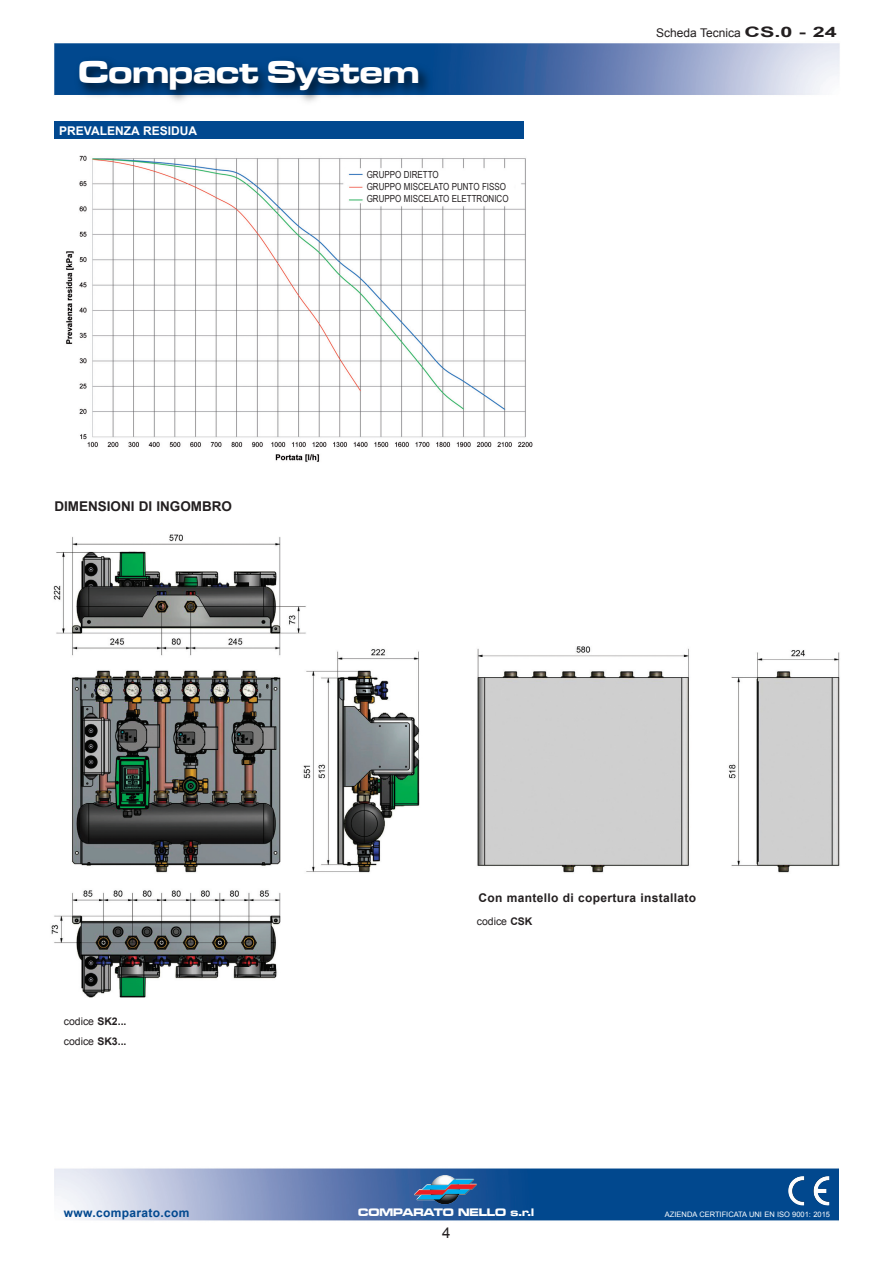
<style>
.page{position:relative;width:893px;height:1263px;background:#fff}
.page>*{position:absolute;margin:0;border:0;box-sizing:border-box;transform-origin:0 0}
.t1{font:33px "Microgramma D Bold Exte";color:#fff}
.t2{font:15px "Arial";color:#231f20}
.t3{font:700 13.5px "Arial";color:#231f20}
.t4{font:700 12px "Arial";letter-spacing:.03em;color:#231f20}
.t5{font:12px "Arial";color:#231f20}
.t6{font:700 12px "Arial";letter-spacing:.03em;color:#01488f}
.t7{font:700 12px "Arial";color:#fff}
.t8{font:11.25px "Microgramma D Bold Exte";color:#fff}
.t9{font:10.5px "Arial";color:#231f20}
.t10{font:9.75px "Arial Narrow";color:#231f20}
.t11{font:7.5px "Arial";color:#fff}
.s1{font-weight:700;font-size:14.4px}
.s2{font-weight:700}
</style>
<div class="page">
<img style="left:54px;top:43px;width:786px;height:52px">
<img style="left:69px;top:47px;width:622px;height:75px">
<img style="left:54px;top:1168px;width:785px;height:53px">
<img style="left:414px;top:1175px;width:63px;height:29px">
<img style="left:813px;top:1176px;width:16px;height:23px">
<img style="left:66px;top:155px;width:467px;height:307px">
<div style="left:54px;top:122px;width:470px;height:17px;background:#01488f"></div>
<img style="left:51px;top:534px;width:789px;height:464px">
<p class="t1" style="left:78px;top:53px;width:342px">Compact System</p>
<p class="t7" style="left:59px;top:124px;width:139px">PREVALENZA RESIDUA</p>
<p class="t3" style="left:54px;top:499px;width:179px">DIMENSIONI DI INGOMBRO</p>
<p class="t10" style="left:367px;top:169px;width:74px">GRUPPO DIRETTO</p>
<p class="t10" style="left:367px;top:181px;width:141px">GRUPPO MISCELATO PUNTO FISSO</p>
<p class="t10" style="left:367px;top:193px;width:143px">GRUPPO MISCELATO ELETTRONICO</p>
<p class="t5" style="left:656px;top:26px;width:182px">Scheda Tecnica <span class="s1">CS.0 - 24</span></p>
<p class="t4" style="left:478px;top:891px;width:219px">Con mantello di copertura installato</p>
<p class="t9" style="left:64px;top:1015px;width:64px">codice <span class="s2">SK2...</span></p>
<p class="t9" style="left:64px;top:1035px;width:64px">codice <span class="s2">SK3...</span></p>
<p class="t9" style="left:477px;top:916px;width:57px">codice <span class="s2">CSK</span></p>
<p class="t6" style="left:64px;top:1206px;width:127px">www.comparato.com</p>
<p class="t8" style="left:358px;top:1206px;width:178px">COMPARATO NELLO s.r.l</p>
<p class="t11" style="left:665px;top:1210px;width:167px">AZIENDA CERTIFICATA UNI EN ISO 9001: 2015</p>
<p class="t2" style="left:442px;top:1224px;width:10px">4</p>
</div>
